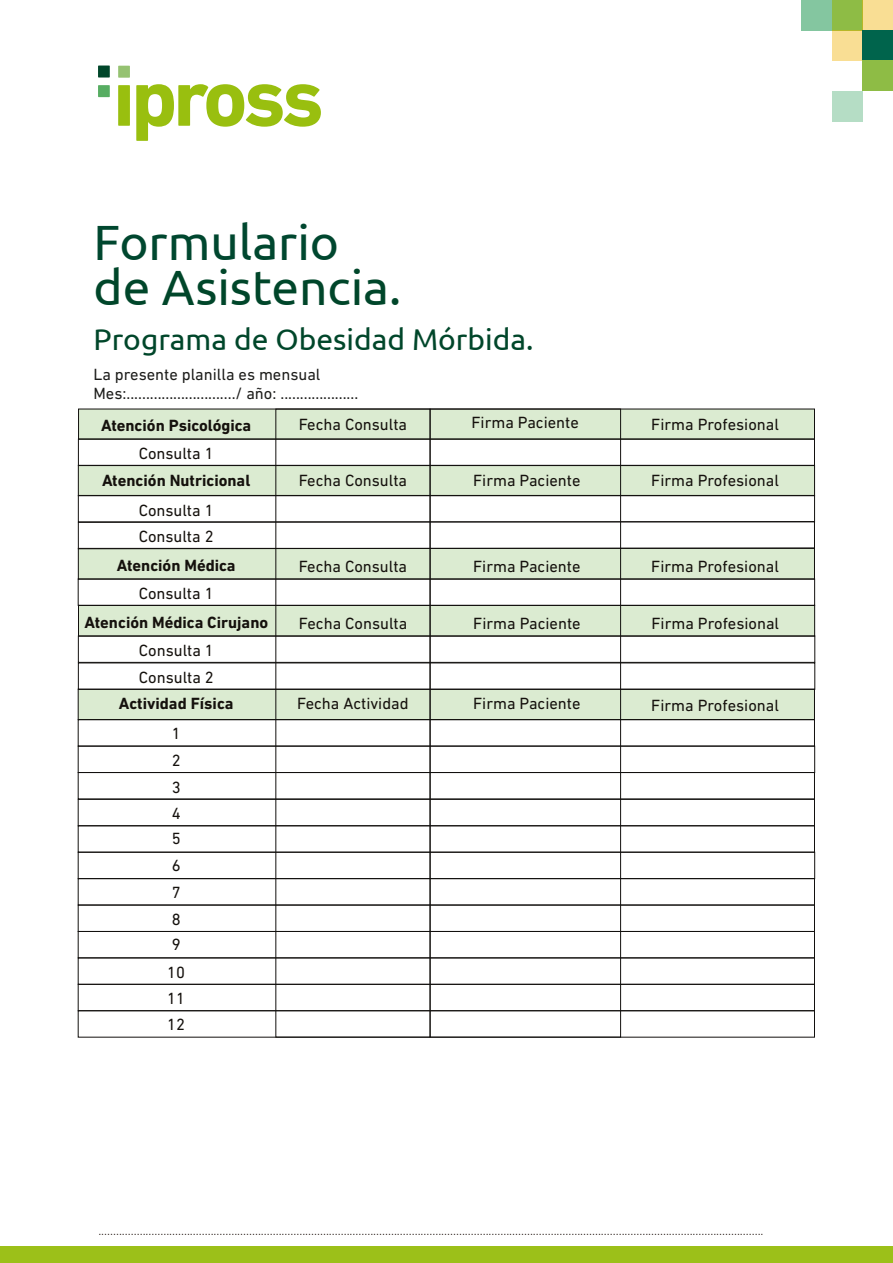
<style>
.page{position:relative;width:893px;height:1263px;background:#fff}
.page>*{position:absolute;margin:0;border:0;box-sizing:border-box;transform-origin:0 0}
.t1{font:49.5px "Ubuntu";color:#00462a}
.t2{font:49.5px "Ubuntu";color:#00472f}
.t3{font:30px "Ubuntu";color:#00462a}
.t4{font:16.5px/26.2px "DIN Next LT Pro";color:#15110d;text-align:justify}
.t5{font:700 16.5px "DIN Next LT Pro";color:#15110d}
.t6{font:16.5px/19.8px "DIN Next LT Pro";color:#1d1d1b}
.t7{font:300 13.5px "DIN Next LT Pro";color:#1e120d}
</style>
<div class="page">
<div style="left:802px;top:0;width:30px;height:30px;background:#84c6a0"></div>
<div style="left:832px;top:0;width:30px;height:30px;background:#8ebc45"></div>
<div style="left:862px;top:0;width:31px;height:30px;background:#f9de94"></div>
<div style="left:832px;top:30px;width:30px;height:31px;background:#f9de94"></div>
<div style="left:862px;top:30px;width:31px;height:31px;background:#00644c"></div>
<div style="left:832px;top:91px;width:30px;height:31px;background:#b5ddc5"></div>
<div style="left:862px;top:61px;width:31px;height:30px;background:#8ebc45"></div>
<div style="left:118px;top:85px;width:12px;height:41px;background:#99bf0f"></div>
<svg style="left:136px;top:84px;width:185px;height:57px"></svg>
<div style="left:98px;top:85px;width:12px;height:12px;background:#57ad62"></div>
<div style="left:98px;top:66px;width:12px;height:12px;background:#00462a"></div>
<div style="left:118px;top:66px;width:12px;height:12px;background:#95c271"></div>
<div style="left:0;top:1247px;width:893px;height:16px;background:#9cc019"></div>
<div style="left:78px;top:605px;width:737px;height:31px;background:#dbebd1"></div>
<div style="left:78px;top:689px;width:737px;height:31px;background:#dbebd1"></div>
<div style="left:78px;top:548px;width:736px;height:31px;background:#dbebd1"></div>
<div style="left:78px;top:465px;width:737px;height:31px;background:#dbebd1"></div>
<div style="left:79px;top:409px;width:736px;height:30px;background:#dbebd1"></div>
<svg style="left:78px;top:521px;width:737px;height:27px"></svg>
<div style="left:78px;top:439px;width:737px;height:27px;border:1px solid #12100e"></div>
<div style="left:78px;top:579px;width:737px;height:26px;border:1px solid #12100e"></div>
<div style="left:78px;top:689px;width:737px;height:31px;border:1px solid #12100e"></div>
<div style="left:78px;top:465px;width:737px;height:31px;border:1px solid #12100e"></div>
<div style="left:78px;top:548px;width:737px;height:31px;border:1px solid #12100e"></div>
<div style="left:78px;top:719px;width:737px;height:27px;border:1px solid #12100e"></div>
<div style="left:78px;top:746px;width:737px;height:27px;border:1px solid #12100e"></div>
<div style="left:78px;top:772px;width:737px;height:27px;border:1px solid #12100e"></div>
<div style="left:78px;top:799px;width:737px;height:27px;border:1px solid #12100e"></div>
<div style="left:78px;top:825px;width:737px;height:27px;border:1px solid #12100e"></div>
<div style="left:78px;top:852px;width:737px;height:27px;border:1px solid #12100e"></div>
<div style="left:78px;top:878px;width:737px;height:27px;border:1px solid #12100e"></div>
<div style="left:78px;top:905px;width:737px;height:27px;border:1px solid #12100e"></div>
<div style="left:78px;top:931px;width:737px;height:27px;border:1px solid #12100e"></div>
<div style="left:78px;top:984px;width:737px;height:27px;border:1px solid #12100e"></div>
<div style="left:78px;top:1010px;width:737px;height:27px;border:1px solid #12100e"></div>
<div style="left:78px;top:636px;width:737px;height:26px;border:1px solid #12100e"></div>
<div style="left:78px;top:605px;width:737px;height:31px;border:1px solid #12100e"></div>
<h1 class="t2" style="left:93px;top:213px;width:247px">Formulario</h1>
<h1 class="t1" style="left:93px;top:258px;width:309px">de Asistencia.</h1>
<h2 class="t3" style="left:93px;top:321px;width:441px">Programa de Obesidad Mórbida.</h2>
<p class="t6" style="left:93px;top:364px;width:266px">La presente planilla es mensual<br>Mes:............................/ año: ....................</p>
<p class="t5" style="left:101px;top:415px;width:152px">Atención Psicológica</p>
<p class="t4" style="left:299px;top:411px;width:110px">Fecha Consulta</p>
<p class="t4" style="left:139px;top:440px;width:76px">Consulta 1</p>
<p class="t5" style="left:102px;top:471px;width:150px">Atención Nutricional</p>
<p class="t4" style="left:139px;top:497px;width:76px">Consulta 1</p>
<p class="t4" style="left:139px;top:523px;width:76px">Consulta 2</p>
<p class="t5" style="left:117px;top:555px;width:120px">Atención Médica</p>
<p class="t4" style="left:139px;top:580px;width:76px">Consulta 1</p>
<p class="t4" style="left:299px;top:467px;width:110px">Fecha Consulta</p>
<p class="t4" style="left:299px;top:553px;width:110px">Fecha Consulta</p>
<p class="t4" style="left:471px;top:409px;width:109px">Firma Paciente</p>
<p class="t4" style="left:473px;top:467px;width:109px">Firma Paciente</p>
<p class="t4" style="left:473px;top:553px;width:109px">Firma Paciente</p>
<p class="t4" style="left:651px;top:411px;width:129px">Firma Profesional</p>
<p class="t4" style="left:651px;top:467px;width:129px">Firma Profesional</p>
<p class="t4" style="left:651px;top:553px;width:129px">Firma Profesional</p>
<p class="t5" style="left:84px;top:612px;width:185px">Atención Médica Cirujano</p>
<p class="t4" style="left:299px;top:610px;width:110px">Fecha Consulta</p>
<p class="t4" style="left:473px;top:610px;width:109px">Firma Paciente</p>
<p class="t4" style="left:651px;top:610px;width:129px">Firma Profesional</p>
<p class="t4" style="left:139px;top:636px;width:76px;line-height:27px">Consulta 1<br>Consulta 2</p>
<p class="t5" style="left:119px;top:694px;width:116px">Actividad Física</p>
<p class="t4" style="left:172px;top:720px;width:10px">1<br>2<br>3<br>4<br>5</p>
<p class="t4" style="left:172px;top:852px;width:10px">6</p>
<p class="t4" style="left:172px;top:879px;width:10px">7</p>
<p class="t4" style="left:172px;top:907px;width:10px;line-height:24.9px">8<br>9</p>
<p class="t4" style="left:167px;top:958px;width:19px">10<br>11<br>12</p>
<p class="t4" style="left:297px;top:690px;width:113px">Fecha Actividad</p>
<p class="t4" style="left:473px;top:690px;width:109px">Firma Paciente</p>
<p class="t4" style="left:651px;top:692px;width:129px">Firma Profesional</p>
<p class="t7" style="left:98px;top:1223px;width:667px">.................................................................................................................................................................................................................................</p>
</div>
